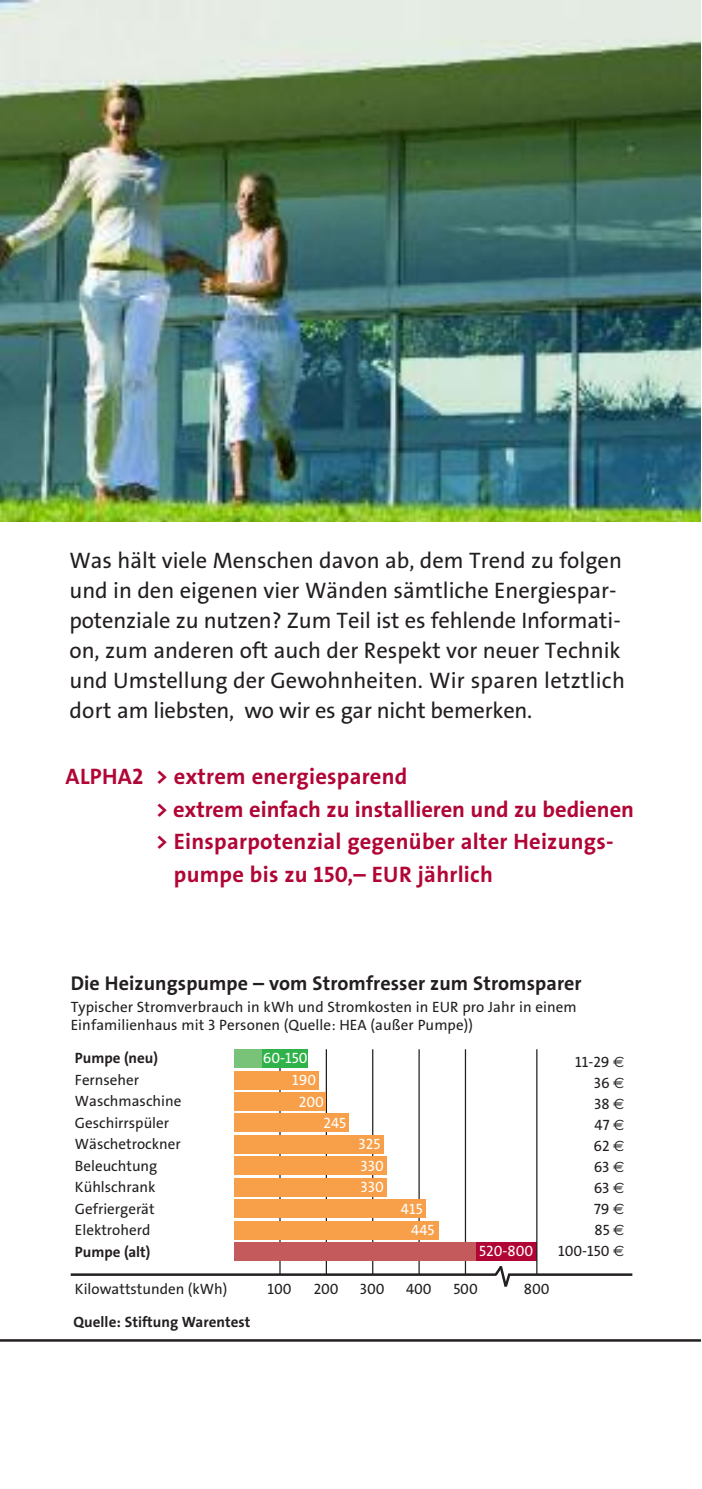
<style>
.page{position:relative;width:702px;height:1489px;background:#fff}
.page>*{position:absolute;margin:0;border:0;box-sizing:border-box;transform-origin:0 0}
.t1{font:22.5px/30px "Grundfos The Sans OT 5 R";color:#231f20}
.t2{font:22.5px "Grundfos The Sans OT 7 B";letter-spacing:.01em;color:#b10535}
.t3{font:20px "Grundfos The Sans OT 7 B";letter-spacing:.005em;color:#231f20}
.t4{font:15px/21px "Grundfos The Sans OT 5 R";color:#231f20}
.t5{font:15px "Grundfos The Sans OT 7 B";letter-spacing:.005em;color:#231f20}
.t6{font:15px/21.5px "Grundfos The Sans OT 5 R";color:#fff}
.s1{font-family:"Euro Sans"}
</style>
<div class="page">
<img style="left:0;top:1px;width:700px;height:520px">
<hr style="left:0;top:1338px;width:700px;height:3px;background:#231f20">
<hr style="left:71px;top:1273px;width:425px;height:2px;background:#231f20">
<hr style="left:508px;top:1273px;width:124px;height:2px;background:#231f20">
<svg style="left:492px;top:1266px;width:20px;height:21px"></svg>
<hr style="left:279px;top:1049px;width:1px;height:224px;background:#231f20">
<hr style="left:326px;top:1049px;width:1px;height:224px;background:#231f20">
<hr style="left:372px;top:1049px;width:1px;height:224px;background:#231f20">
<hr style="left:418px;top:1049px;width:1px;height:224px;background:#231f20">
<hr style="left:465px;top:1049px;width:1px;height:224px;background:#231f20">
<div style="left:234px;top:1049px;width:33px;height:18px;background:#79c378"></div>
<div style="left:262px;top:1049px;width:46px;height:18px;background:#30b24a"></div>
<div style="left:234px;top:1070px;width:85px;height:19px;background:#f89f49"></div>
<div style="left:234px;top:1092px;width:91px;height:18px;background:#f89f49"></div>
<div style="left:234px;top:1113px;width:114px;height:19px;background:#f89f49"></div>
<div style="left:234px;top:1134px;width:149px;height:19px;background:#f89f49"></div>
<div style="left:234px;top:1156px;width:152px;height:18px;background:#f89f49"></div>
<div style="left:234px;top:1177px;width:152px;height:19px;background:#f89f49"></div>
<div style="left:234px;top:1199px;width:191px;height:18px;background:#f89f49"></div>
<div style="left:234px;top:1220px;width:204px;height:19px;background:#f89f49"></div>
<div style="left:234px;top:1242px;width:242px;height:18px;background:#c55a5d"></div>
<div style="left:476px;top:1242px;width:60px;height:18px;background:#b10535"></div>
<hr style="left:536px;top:1049px;width:1px;height:224px;background:#231f20">
<p class="t1" style="left:69px;top:547px;width:557px">Was hält viele Menschen davon ab, dem Trend zu folgen und in den eigenen vier Wänden sämtliche Energiespar&shy;potenziale zu nutzen? Zum Teil ist es fehlende Informati&shy;on, zum anderen oft auch der Respekt vor neuer Technik und Umstellung der Gewohnheiten. Wir sparen letztlich dort am liebsten, wo wir es gar nicht bemerken.</p>
<h1 class="t2" style="left:66px;top:768px;width:343px">ALPHA2 &gt; extrem energiesparend</h1>
<h1 class="t2" style="left:156px;top:800px;width:480px">&gt; extrem einfach zu installieren und zu bedienen</h1>
<h1 class="t2" style="left:156px;top:833px;width:459px">&gt; Einsparpotenzial gegenüber alter Heizungs-</h1>
<h1 class="t2" style="left:174px;top:865px;width:320px">pumpe bis zu 150,– EUR jährlich</h1>
<h2 class="t3" style="left:71px;top:975px;width:512px">Die Heizungspumpe – vom Stromfresser zum Stromsparer</h2>
<p class="t4" style="left:71px;top:999px;width:507px;line-height:17.5px">Typischer Stromverbrauch in kWh und Stromkosten in EUR pro Jahr in einem<br>Einfamilienhaus mit 3 Personen (Quelle: HEA (außer Pumpe))</p>
<p class="t6" style="left:263px;top:1048px;width:46px">60-150</p>
<p class="t4" style="left:558px;top:1053px;width:68px;text-align:right">11-29 <span class="s1">€<br></span>36 <span class="s1">€<br></span>38 <span class="s1">€<br></span>47 <span class="s1">€<br></span>62 <span class="s1">€<br></span>63 <span class="s1">€<br></span>63 <span class="s1">€<br></span>79 <span class="s1">€<br></span>85 <span class="s1">€<br></span>100-150 <span class="s1">€</span></p>
<p class="t5" style="left:75px;top:1052px;width:85px">Pumpe (neu)</p>
<p class="t4" style="left:75px;top:1070px;width:108px">Fernseher<br>Waschmaschine<br>Geschirrspüler<br>Wäschetrockner<br>Beleuchtung<br>Kühlschrank<br>Gefriergerät<br>Elektroherd</p>
<p class="t5" style="left:75px;top:1245px;width:77px">Pumpe (alt)</p>
<p class="t4" style="left:75px;top:1279px;width:154px">Kilowattstunden (kWh)</p>
<p class="t4" style="left:267px;top:1279px;width:26px">100</p>
<p class="t4" style="left:313px;top:1279px;width:27px">200</p>
<p class="t4" style="left:360px;top:1279px;width:26px">300</p>
<p class="t4" style="left:406px;top:1279px;width:27px">400</p>
<p class="t4" style="left:453px;top:1279px;width:26px">500</p>
<p class="t4" style="left:524px;top:1279px;width:27px">800</p>
<p class="t6" style="left:292px;top:1070px;width:26px">190</p>
<p class="t6" style="left:299px;top:1092px;width:27px">200</p>
<p class="t6" style="left:323px;top:1113px;width:24px">245</p>
<p class="t6" style="left:358px;top:1134px;width:27px">325<br>330<br>330</p>
<p class="t6" style="left:411px;top:1199px;width:25px;text-indent:-10px">415<br>445</p>
<p class="t6" style="left:479px;top:1241px;width:55px">520-800</p>
<p class="t5" style="left:73px;top:1315px;width:179px">Quelle: Stiftung Warentest</p>
</div>
